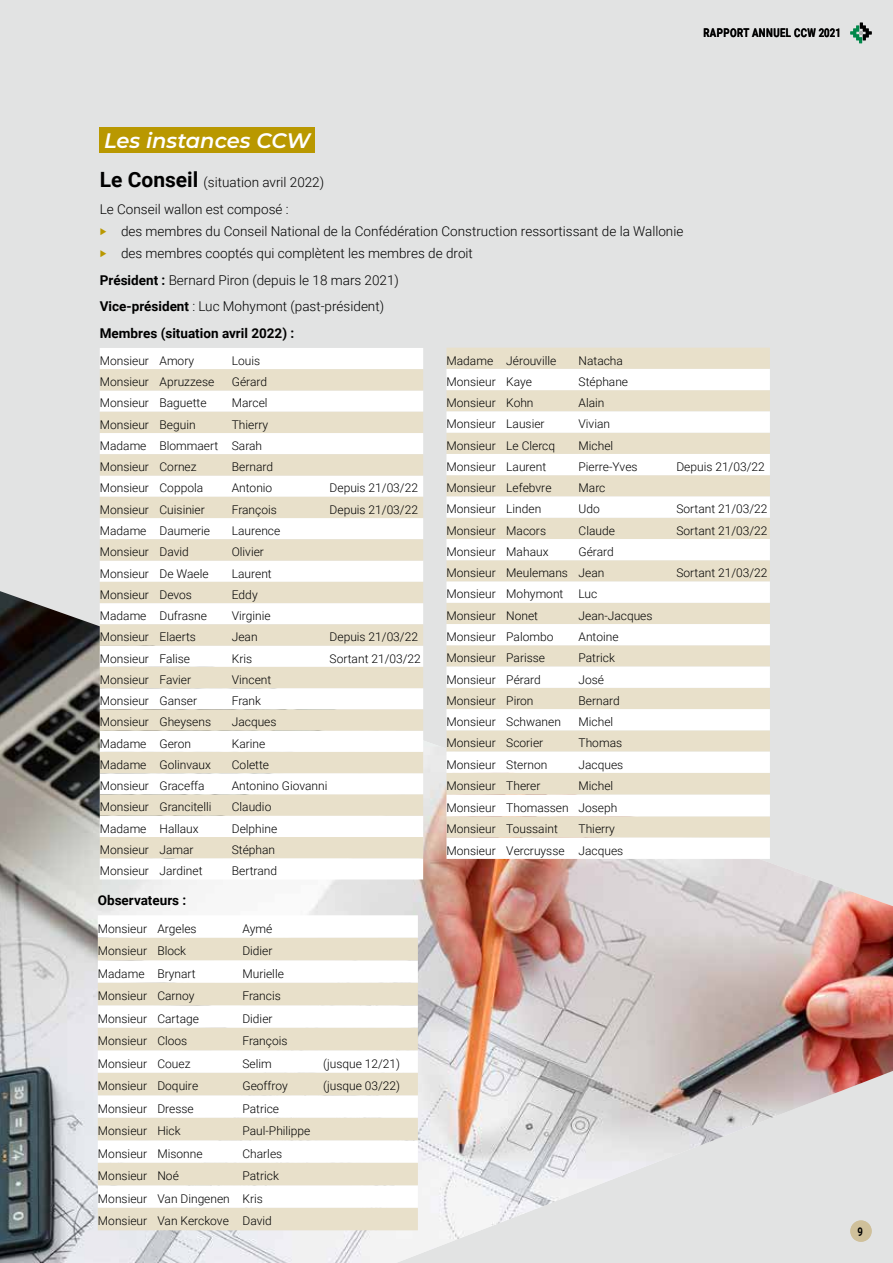
<style>
.page{position:relative;width:893px;height:1263px;background:#e2e3e3}
.page>*{position:absolute;margin:0;border:0;box-sizing:border-box;transform-origin:0 0}
.t1{font:italic 600 21px "Montserrat";color:#fff}
.t2{font:300 13.5px/26.5px "Roboto";color:#000}
.t3{font:700 13.5px "Roboto";color:#000}
.t4{font:300 12px/21.3px "Roboto";color:#000}
.t5{font:700 12px "Roboto";letter-spacing:.045em;color:#000;scale:.8 1}
.s1{font-weight:700;font-size:21px}
.s2{font-weight:900;color:#b99800}
.s3{font-weight:700}
</style>
<div class="page">
<img style="left:0;top:591px;width:893px;height:672px">
<div style="left:850px;top:1220px;width:22px;height:22px;background:#cfc09a;border-radius:50%"></div>
<svg style="left:850px;top:23px;width:22px;height:20px"></svg>
<div style="left:100px;top:128px;width:215px;height:25px;background:#b99800"></div>
<div style="left:100px;top:348px;width:323px;height:531px;background:#fff"></div>
<svg style="left:100px;top:369px;width:323px;height:489px;background:#f2eee2"></svg>
<div style="left:446px;top:348px;width:324px;height:21px;background:#e8e0ca"></div>
<svg style="left:446px;top:369px;width:324px;height:490px;background:#f3efe5"></svg>
<div style="left:98px;top:915px;width:320px;height:23px;background:#fff"></div>
<svg style="left:98px;top:938px;width:320px;height:292px;background:#f2eee2"></svg>
<p class="t5" style="left:703px;top:24px;width:173px">RAPPORT ANNUEL CCW 2021</p>
<h1 class="t1" style="left:104px;top:126px;width:208px">Les instances CCW</h1>
<p class="t2" style="left:100px;top:169px;width:226px"><span class="s1">Le Conseil</span> (situation avril 2022)<br>Le Conseil wallon est composé :</p>
<p class="t2" style="left:100px;top:219px;width:585px;line-height:22.2px"><span class="s2">‣</span> des membres du Conseil National de la Confédération Construction ressortissant de la Wallonie <span class="s2">‣</span> des membres cooptés qui complètent les membres de droit</p>
<p class="t2" style="left:100px;top:266px;width:301px"><span class="s3">Président :</span> Bernard Piron (depuis le 18 mars 2021)<br><span class="s3">Vice-président</span> : Luc Mohymont (past-président)<br><span class="s3">Membres (situation avril 2022) :</span></p>
<p class="t4" style="left:100px;top:349px;width:96px">Monsieur Amory</p>
<p class="t4" style="left:232px;top:349px;width:30px">Louis</p>
<p class="t4" style="left:100px;top:371px;width:116px">Monsieur Apruzzese</p>
<p class="t4" style="left:232px;top:371px;width:37px">Gérard</p>
<p class="t4" style="left:100px;top:392px;width:108px">Monsieur Baguette</p>
<p class="t4" style="left:232px;top:392px;width:37px">Marcel</p>
<p class="t4" style="left:100px;top:413px;width:97px">Monsieur Beguin</p>
<p class="t4" style="left:446px;top:349px;width:111px">Madame Jérouville</p>
<p class="t4" style="left:579px;top:349px;width:46px">Natacha</p>
<p class="t4" style="left:446px;top:370px;width:87px">Monsieur Kaye</p>
<p class="t4" style="left:579px;top:370px;width:51px">Stéphane</p>
<p class="t4" style="left:446px;top:392px;width:89px">Monsieur Kohn</p>
<p class="t4" style="left:579px;top:392px;width:27px">Alain</p>
<p class="t4" style="left:446px;top:413px;width:100px">Monsieur Lausier</p>
<p class="t4" style="left:579px;top:413px;width:33px">Vivian</p>
<p class="t4" style="left:446px;top:434px;width:110px">Monsieur Le Clercq</p>
<p class="t4" style="left:579px;top:434px;width:36px">Michel</p>
<p class="t4" style="left:446px;top:455px;width:101px">Monsieur Laurent</p>
<p class="t4" style="left:579px;top:455px;width:61px">Pierre-Yves</p>
<p class="t4" style="left:676px;top:455px;width:90px">Depuis 21/03/22</p>
<p class="t4" style="left:446px;top:477px;width:107px">Monsieur Lefebvre</p>
<p class="t4" style="left:579px;top:477px;width:28px">Marc</p>
<p class="t4" style="left:446px;top:498px;width:96px">Monsieur Linden</p>
<p class="t4" style="left:579px;top:498px;width:23px">Udo</p>
<p class="t4" style="left:676px;top:498px;width:93px">Sortant 21/03/22</p>
<p class="t4" style="left:446px;top:519px;width:101px">Monsieur Macors</p>
<p class="t4" style="left:579px;top:519px;width:38px">Claude</p>
<p class="t4" style="left:676px;top:519px;width:93px">Sortant 21/03/22</p>
<p class="t4" style="left:446px;top:541px;width:104px">Monsieur Mahaux</p>
<p class="t4" style="left:100px;top:413px;width:170px;text-indent:132px">Thierry<br>Madame Blommaert Sarah<br>Monsieur Cornez</p>
<p class="t4" style="left:232px;top:456px;width:43px">Bernard</p>
<p class="t4" style="left:100px;top:477px;width:105px">Monsieur Coppola</p>
<p class="t4" style="left:232px;top:477px;width:42px">Antonio</p>
<p class="t4" style="left:330px;top:477px;width:90px">Depuis 21/03/22</p>
<p class="t4" style="left:100px;top:498px;width:107px">Monsieur Cuisinier</p>
<p class="t4" style="left:232px;top:498px;width:47px">François</p>
<p class="t4" style="left:330px;top:498px;width:90px">Depuis 21/03/22</p>
<p class="t4" style="left:100px;top:520px;width:112px">Madame Daumerie</p>
<p class="t4" style="left:232px;top:520px;width:50px">Laurence</p>
<p class="t4" style="left:100px;top:541px;width:91px">Monsieur David</p>
<p class="t4" style="left:232px;top:541px;width:34px">Olivier</p>
<p class="t4" style="left:100px;top:562px;width:110px">Monsieur De Waele</p>
<p class="t4" style="left:232px;top:562px;width:42px">Laurent</p>
<p class="t4" style="left:100px;top:583px;width:94px">Monsieur Devos</p>
<p class="t4" style="left:232px;top:583px;width:27px">Eddy</p>
<p class="t4" style="left:100px;top:605px;width:109px">Madame Dufrasne</p>
<p class="t4" style="left:232px;top:605px;width:40px">Virginie</p>
<p class="t4" style="left:100px;top:626px;width:98px">Monsieur Elaerts</p>
<p class="t4" style="left:232px;top:626px;width:27px">Jean</p>
<p class="t4" style="left:330px;top:626px;width:90px">Depuis 21/03/22</p>
<p class="t4" style="left:100px;top:647px;width:92px">Monsieur Falise</p>
<p class="t4" style="left:232px;top:647px;width:22px">Kris</p>
<p class="t4" style="left:330px;top:647px;width:93px">Sortant 21/03/22</p>
<p class="t4" style="left:100px;top:668px;width:93px">Monsieur Favier</p>
<p class="t4" style="left:232px;top:668px;width:41px">Vincent</p>
<p class="t4" style="left:100px;top:690px;width:99px">Monsieur Ganser</p>
<p class="t4" style="left:232px;top:690px;width:31px">Frank</p>
<p class="t4" style="left:100px;top:711px;width:113px">Monsieur Gheysens</p>
<p class="t4" style="left:232px;top:711px;width:46px">Jacques</p>
<p class="t4" style="left:100px;top:732px;width:93px">Madame Geron</p>
<p class="t4" style="left:232px;top:732px;width:35px">Karine</p>
<p class="t4" style="left:100px;top:753px;width:113px">Madame Golinvaux</p>
<p class="t4" style="left:232px;top:753px;width:39px">Colette</p>
<p class="t4" style="left:100px;top:775px;width:106px">Monsieur Graceffa</p>
<p class="t4" style="left:232px;top:775px;width:97px">Antonino Giovanni</p>
<p class="t4" style="left:100px;top:796px;width:113px">Monsieur Grancitelli</p>
<p class="t4" style="left:232px;top:796px;width:41px">Claudio</p>
<p class="t4" style="left:100px;top:817px;width:100px">Madame Hallaux</p>
<p class="t4" style="left:232px;top:817px;width:47px">Delphine</p>
<p class="t4" style="left:100px;top:839px;width:95px">Monsieur Jamar</p>
<p class="t4" style="left:232px;top:839px;width:45px">Stéphan</p>
<p class="t4" style="left:100px;top:860px;width:104px">Monsieur Jardinet</p>
<p class="t4" style="left:232px;top:860px;width:47px">Bertrand</p>
<p class="t4" style="left:446px;top:541px;width:169px;text-indent:132px">Gérard<br>Monsieur Meulemans Jean</p>
<p class="t4" style="left:676px;top:562px;width:93px">Sortant 21/03/22</p>
<p class="t4" style="left:446px;top:583px;width:118px">Monsieur Mohymont</p>
<p class="t4" style="left:579px;top:583px;width:20px">Luc</p>
<p class="t4" style="left:446px;top:604px;width:93px">Monsieur Nonet</p>
<p class="t4" style="left:579px;top:604px;width:76px">Jean-Jacques</p>
<p class="t4" style="left:446px;top:626px;width:108px">Monsieur Palombo</p>
<p class="t4" style="left:579px;top:626px;width:42px">Antoine</p>
<p class="t4" style="left:446px;top:647px;width:100px">Monsieur Parisse</p>
<p class="t4" style="left:579px;top:647px;width:38px">Patrick</p>
<p class="t4" style="left:446px;top:668px;width:96px">Monsieur Pérard</p>
<p class="t4" style="left:579px;top:668px;width:27px">José</p>
<p class="t4" style="left:446px;top:689px;width:89px">Monsieur Piron</p>
<p class="t4" style="left:579px;top:689px;width:43px">Bernard</p>
<p class="t4" style="left:446px;top:711px;width:116px">Monsieur Schwanen</p>
<p class="t4" style="left:579px;top:711px;width:36px">Michel</p>
<p class="t4" style="left:446px;top:732px;width:98px">Monsieur Scorier</p>
<p class="t4" style="left:579px;top:732px;width:45px">Thomas</p>
<p class="t4" style="left:446px;top:753px;width:102px">Monsieur Sternon</p>
<p class="t4" style="left:579px;top:753px;width:46px">Jacques</p>
<p class="t4" style="left:446px;top:775px;width:95px">Monsieur Therer</p>
<p class="t4" style="left:446px;top:775px;width:172px;text-indent:132px">Michel<br>Monsieur Thomassen Joseph<br>Monsieur Toussaint</p>
<p class="t4" style="left:446px;top:818px;width:178px;text-indent:132px">Thierry<br>Monsieur Vercruysse Jacques</p>
<p class="t3" style="left:98px;top:891px;width:90px">Observateurs :</p>
<p class="t4" style="left:98px;top:917px;width:100px">Monsieur Argeles</p>
<p class="t4" style="left:242px;top:917px;width:32px">Aymé</p>
<p class="t4" style="left:98px;top:940px;width:90px">Monsieur Block</p>
<p class="t4" style="left:242px;top:940px;width:32px">Didier</p>
<p class="t4" style="left:98px;top:962px;width:99px">Madame Brynart</p>
<p class="t4" style="left:242px;top:962px;width:43px">Murielle</p>
<p class="t4" style="left:98px;top:985px;width:98px">Monsieur Carnoy</p>
<p class="t4" style="left:242px;top:985px;width:40px">Francis</p>
<p class="t4" style="left:98px;top:1007px;width:103px">Monsieur Cartage</p>
<p class="t4" style="left:242px;top:1007px;width:32px">Didier</p>
<p class="t4" style="left:98px;top:1030px;width:91px">Monsieur Cloos</p>
<p class="t4" style="left:242px;top:1030px;width:47px">François</p>
<p class="t4" style="left:98px;top:1052px;width:94px">Monsieur Couez</p>
<p class="t4" style="left:242px;top:1052px;width:31px">Selim</p>
<p class="t4" style="left:323px;top:1052px;width:78px">(jusque 12/21)</p>
<p class="t4" style="left:98px;top:1075px;width:102px">Monsieur Doquire</p>
<p class="t4" style="left:242px;top:1075px;width:47px">Geoffroy</p>
<p class="t4" style="left:323px;top:1075px;width:78px">(jusque 03/22)</p>
<p class="t4" style="left:98px;top:1097px;width:97px">Monsieur Dresse</p>
<p class="t4" style="left:242px;top:1097px;width:38px">Patrice</p>
<p class="t4" style="left:98px;top:1120px;width:84px">Monsieur Hick</p>
<p class="t4" style="left:242px;top:1120px;width:70px">Paul-Philippe</p>
<p class="t4" style="left:98px;top:1142px;width:106px">Monsieur Misonne</p>
<p class="t4" style="left:242px;top:1142px;width:41px">Charles</p>
<p class="t4" style="left:98px;top:1165px;width:82px">Monsieur Noé</p>
<p class="t4" style="left:98px;top:1164px;width:182px;line-height:22.5px;text-indent:145px">Patrick<br>Monsieur Van Dingenen Kris<br>Monsieur Van Kerckove David</p>
<p class="t5" style="left:857px;top:1223px;width:8px">9</p>
</div>
